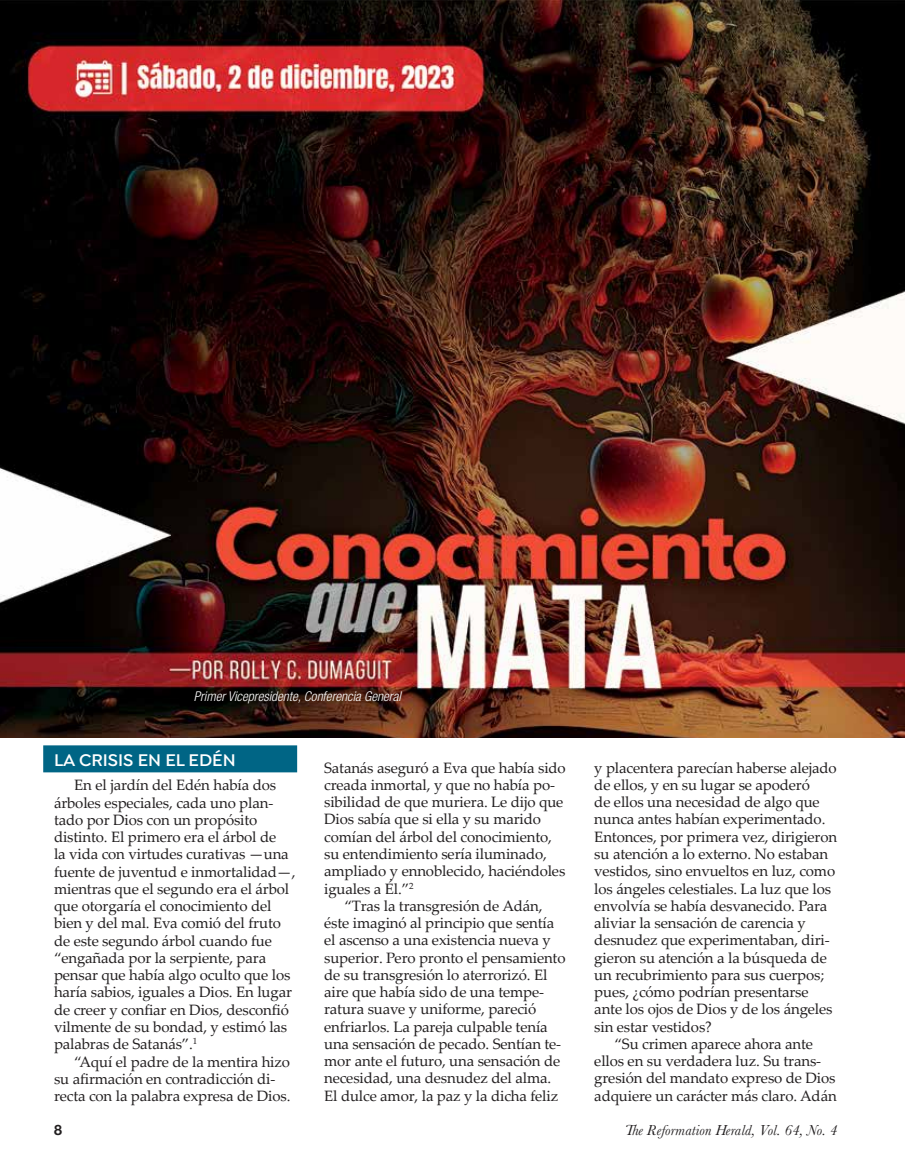
<style>
.page{position:relative;width:905px;height:1175px;background:#fff}
.page>*{position:absolute;margin:0;border:0;box-sizing:border-box;transform-origin:0 0}
.t1{font:600 18px "Isidora Sans";color:#fff}
.t2{font:15px/17.2px "Palatino Linotype";letter-spacing:-.01em;color:#221f20}
.t3{font:italic 15px "Baskerville";letter-spacing:.01em;color:#221f20}
.t4{font:700 14.25px "Helvetica Neue";color:#221f20}
.t5{font:italic 300 condensed 13.5px "Helvetica Neue LT Std";color:#fff}
.s1{font-size:15.3px}
</style>
<div class="page">
<img style="left:0;top:0;width:904px;height:737px">
<div style="left:43px;top:745px;width:254px;height:27px;background:#006585"></div>
<p class="t5" style="left:194px;top:688px;width:209px">Primer Vicepresidente, Conferencia General</p>
<p class="t1" style="left:54px;top:749px;width:183px">LA CRISIS EN EL EDÉN</p>
<p class="t2" style="left:54px;top:776px;width:243px;text-indent:20px">En el jardín del Edén había dos árboles especiales, cada uno plan&shy;tado por Dios con un propósito distinto. El primero era el árbol de<br>la vida con virtudes curativas —una fuente de juventud e inmortalidad—, mientras que el segundo era el árbol que otorgaría el conocimiento del bien y del mal. Eva comió del fruto de este segundo árbol cuando fue “engañada por la serpiente, para pensar que había algo oculto que los haría sabios, iguales a Dios. En lugar de creer y confiar en Dios, desconfió vilmente de su bondad, y estimó las palabras de Satanás”.<sup>1</sup></p>
<p class="t2" style="left:54px;top:1052px;width:238px;text-indent:20px">“Aquí el padre de la mentira hizo su afirmación en contradicción di&shy;recta con la palabra expresa de Dios.</p>
<p class="t2" style="left:324px;top:758px;width:243px">Satanás aseguró a Eva que había sido</p>
<p class="t2" style="left:324px;top:775px;width:232px">creada inmortal, y que no había po-</p>
<p class="t2" style="left:324px;top:793px;width:241px">sibilidad de que muriera. Le dijo que</p>
<p class="t2" style="left:324px;top:810px;width:218px">Dios sabía que si ella y su marido</p>
<p class="t2" style="left:324px;top:827px;width:229px">comían del árbol del conocimiento,</p>
<p class="t2" style="left:324px;top:844px;width:224px">su entendimiento sería iluminado,</p>
<p class="t2" style="left:324px;top:862px;width:243px">ampliado y ennoblecido, haciéndoles</p>
<p class="t2" style="left:324px;top:879px;width:91px">iguales a Él.”<sup>2</sup></p>
<p class="t2" style="left:344px;top:896px;width:200px">“Tras la transgresión de Adán,</p>
<p class="t2" style="left:324px;top:913px;width:232px">éste imaginó al principio que sentía</p>
<p class="t2" style="left:324px;top:931px;width:228px">el ascenso a una existencia nueva y</p>
<p class="t2" style="left:324px;top:948px;width:243px">superior. Pero pronto el pensamiento</p>
<p class="t2" style="left:324px;top:965px;width:225px">de su transgresión lo aterrorizó. El</p>
<p class="t2" style="left:324px;top:982px;width:221px">aire que había sido de una tempe-</p>
<p class="t2" style="left:324px;top:1000px;width:214px">ratura suave y uniforme, pareció</p>
<p class="t2" style="left:324px;top:1017px;width:225px">enfriarlos. La pareja culpable tenía</p>
<p class="t2" style="left:324px;top:1034px;width:239px">una sensación de pecado. Sentían te-</p>
<p class="t2" style="left:324px;top:1051px;width:238px">mor ante el futuro, una sensación de</p>
<p class="t2" style="left:324px;top:1069px;width:228px">necesidad, una desnudez del alma.</p>
<p class="t2" style="left:324px;top:1086px;width:235px">El dulce amor, la paz y la dicha feliz</p>
<p class="t2" style="left:594px;top:758px;width:244px">y placentera parecían haberse alejado</p>
<p class="t2" style="left:594px;top:775px;width:217px">de ellos, y en su lugar se apoderó</p>
<p class="t2" style="left:594px;top:793px;width:227px">de ellos una necesidad de algo que</p>
<p class="t2" style="left:594px;top:810px;width:232px">nunca antes habían experimentado.</p>
<p class="t2" style="left:594px;top:827px;width:244px">Entonces, por primera vez, dirigieron</p>
<p class="t2" style="left:594px;top:844px;width:235px">su atención a lo externo. No estaban</p>
<p class="t2" style="left:594px;top:862px;width:242px">vestidos, sino envueltos en luz, como</p>
<p class="t2" style="left:594px;top:879px;width:238px">los ángeles celestiales. La luz que los</p>
<p class="t2" style="left:594px;top:896px;width:234px">envolvía se había desvanecido. Para</p>
<p class="t2" style="left:594px;top:913px;width:213px">aliviar la sensación de carencia y</p>
<p class="t2" style="left:594px;top:931px;width:237px">desnudez que experimentaban, diri-</p>
<p class="t2" style="left:594px;top:948px;width:234px">gieron su atención a la búsqueda de</p>
<p class="t2" style="left:594px;top:965px;width:231px">un recubrimiento para sus cuerpos;</p>
<p class="t2" style="left:594px;top:982px;width:216px">pues, ¿cómo podrían presentarse</p>
<p class="t2" style="left:594px;top:1000px;width:240px">ante los ojos de Dios y de los ángeles</p>
<p class="t2" style="left:594px;top:1017px;width:119px">sin estar vestidos?</p>
<p class="t2" style="left:614px;top:1034px;width:200px">“Su crimen aparece ahora ante</p>
<p class="t2" style="left:594px;top:1051px;width:228px">ellos en su verdadera luz. Su trans-</p>
<p class="t2" style="left:594px;top:1069px;width:243px">gresión del mandato expreso de Dios</p>
<p class="t2" style="left:594px;top:1086px;width:244px">adquiere un carácter más claro. Adán</p>
<p class="t4" style="left:54px;top:1118px;width:9px">8</p>
<p class="t3" style="left:625px;top:1120px;width:214px"><span class="s1">T</span>he Reformation Herald, Vol. 64, No. 4</p>
</div>
